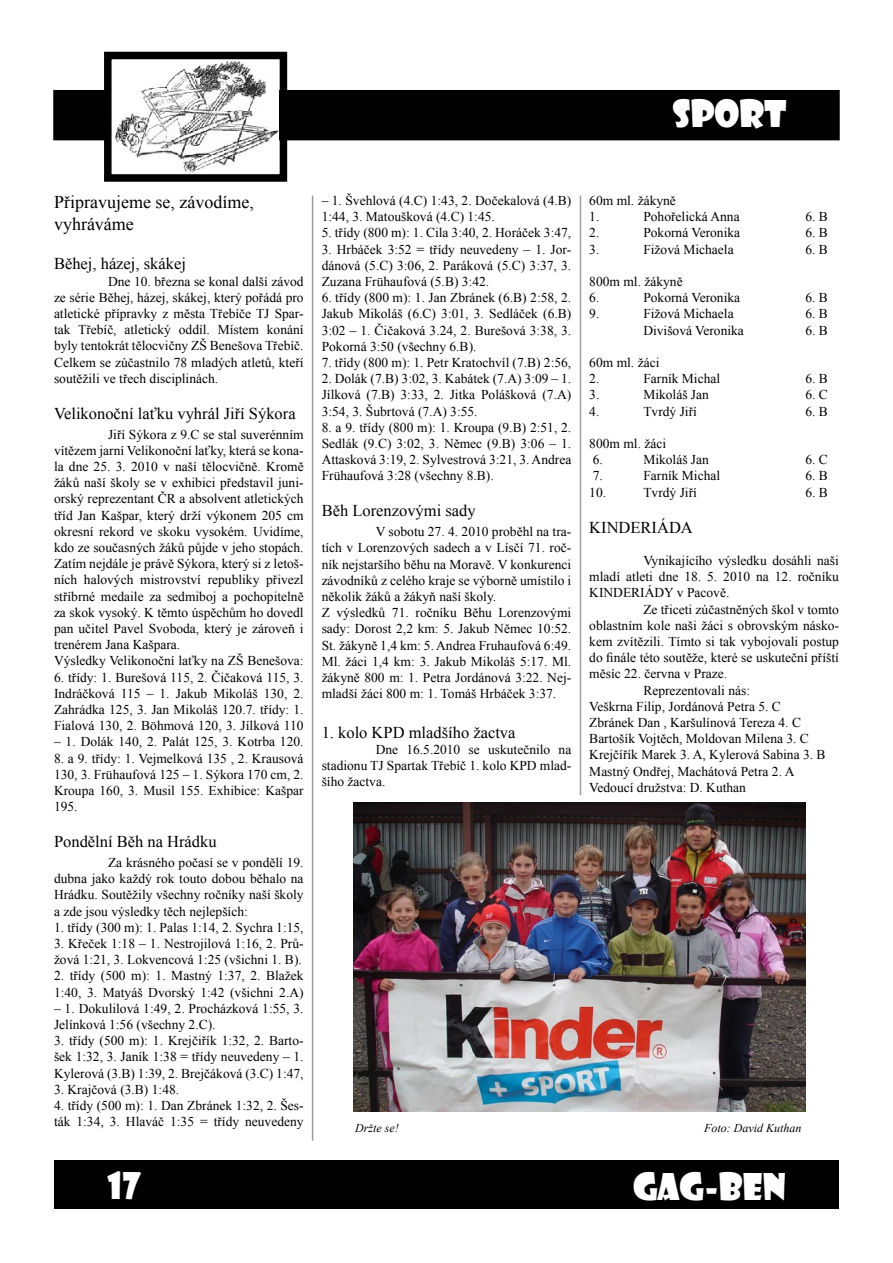
<style>
.page{position:relative;width:893px;height:1263px;background:#fff}
.page>*{position:absolute;margin:0;border:0;box-sizing:border-box;transform-origin:0 0}
.t1{font:36px "Showcard Gothic";color:#fff}
.t2{font:18px/21.6px "Times New Roman";color:#000}
.t3{font:16.5px "Times New Roman";color:#000}
.t4{font:13.5px/16.2px "Times New Roman";color:#000}
.t5{font:italic 12px "Times New Roman";color:#000}
</style>
<div class="page">
<div style="left:54px;top:91px;width:785px;height:49px;background:#000"></div>
<div style="left:53px;top:90px;width:787px;height:50px;border:2px solid #000"></div>
<div style="left:54px;top:1160px;width:785px;height:49px;background:#000"></div>
<img style="left:113px;top:61px;width:165px;height:112px">
<div style="left:104px;top:52px;width:183px;height:130px;border:8px solid #000"></div>
<hr style="left:580px;top:196px;width:1px;height:599px;background:#9c9d9f">
<hr style="left:312px;top:196px;width:1px;height:945px;background:#9c9d9f">
<img style="left:354px;top:802px;width:452px;height:309px">
<h1 class="t1" style="left:673px;top:90px;width:116px">SPORT</h1>
<h2 class="t2" style="left:54px;top:191px;width:201px">Připravujeme se, závodíme, vyhráváme</h2>
<p class="t3" style="left:54px;top:253px;width:133px">Běhej, házej, skákej</p>
<p class="t4" style="left:54px;top:273px;width:251px;text-align:justify;text-indent:54px">Dne 10. března se konal další závod ze série Běhej, házej, skákej, který pořádá pro atletické přípravky z města Třebíče TJ Spar&shy;tak Třebíč, atletický oddíl. Místem konání byly tentokrát tělocvičny ZŠ Benešova Třebíč.<br>Celkem se zúčastnilo 78 mladých atletů, kteří soutěžili ve třech disciplinách.</p>
<p class="t3" style="left:54px;top:402px;width:243px">Velikonoční laťku vyhrál Jiří Sýkora</p>
<p class="t4" style="left:54px;top:426px;width:251px;text-indent:54px">Jiří Sýkora z 9.C se stal suverénním vítězem jarní Velikonoční laťky, která se kona&shy;la dne 25. 3. 2010 v naší tělocvičně. Kromě žáků naší školy se v exhibici představil juni&shy;orský reprezentant ČR a absolvent atletických tříd Jan Kašpar, který drží výkonem 205 cm okresní rekord ve skoku vysokém. Uvidíme, kdo ze současných žáků půjde v jeho stopách.<br>Zatím nejdále je právě Sýkora, který si z letoš&shy;ních halových mistrovství republiky přivezl stříbrné medaile za sedmiboj a pochopitelně za skok vysoký. K těmto úspěchům ho dovedl pan učitel Pavel Svoboda, který je zároveň i trenérem Jana Kašpara.<br>Výsledky Velikonoční laťky na ZŠ Benešova:</p>
<p class="t4" style="left:54px;top:669px;width:251px;text-align:justify">6. třídy: 1. Burešová 115, 2. Čičaková 115, 3.<br>Indráčková 115 – 1. Jakub Mikoláš 130, 2.<br>Zahrádka 125, 3. Jan Mikoláš 120.7. třídy: 1.<br>Fialová 130, 2. Böhmová 120, 3. Jílková 110</p>
<p class="t4" style="left:54px;top:733px;width:251px">– 1. Dolák 140, 2. Palát 125, 3. Kotrba 120.</p>
<p class="t4" style="left:54px;top:750px;width:251px;text-align:justify">8. a 9. třídy: 1. Vejmelková 135 , 2. Krausová 130, 3. Frühaufová 125 – 1. Sýkora 170 cm, 2.<br>Kroupa 160, 3. Musil 155. Exhibice: Kašpar 195.</p>
<p class="t3" style="left:54px;top:830px;width:164px">Pondělní Běh na Hrádku</p>
<p class="t4" style="left:54px;top:854px;width:251px;text-align:justify;text-indent:54px">Za krásného počasí se v pondělí 19. dubna jako každý rok touto dobou běhalo na Hrádku. Soutěžily všechny ročníky naší školy a zde jsou výsledky těch nejlepších:</p>
<p class="t4" style="left:54px;top:919px;width:251px">1. třídy (300 m): 1. Palas 1:14, 2. Sychra 1:15,</p>
<p class="t4" style="left:54px;top:935px;width:251px">3. Křeček 1:18 – 1. Nestrojilová 1:16, 2. Prů&shy;žová 1:21, 3. Lokvencová 1:25 (všichni 1. B).</p>
<p class="t4" style="left:54px;top:967px;width:251px">2. třídy (500 m): 1. Mastný 1:37, 2. Blažek<br>1:40, 3. Matyáš Dvorský 1:42 (všichni 2.A)</p>
<p class="t4" style="left:54px;top:1000px;width:251px">– 1. Dokulilová 1:49, 2. Procházková 1:55, 3.<br>Jelínková 1:56 (všechny 2.C).</p>
<p class="t4" style="left:54px;top:1032px;width:251px;text-align:justify">3. třídy (500 m): 1. Krejčiřík 1:32, 2. Barto&shy;šek 1:32, 3. Janík 1:38 = třídy neuvedeny – 1.<br>Kylerová (3.B) 1:39, 2. Brejčáková (3.C) 1:47,</p>
<p class="t4" style="left:54px;top:1081px;width:127px">3. Krajčová (3.B) 1:48.</p>
<p class="t4" style="left:54px;top:1097px;width:251px">4. třídy (500 m): 1. Dan Zbránek 1:32, 2. Šes&shy;ták 1:34, 3. Hlaváč 1:35 = třídy neuvedeny</p>
<p class="t4" style="left:322px;top:192px;width:251px">– 1. Švehlová (4.C) 1:43, 2. Dočekalová (4.B)<br>1:44, 3. Matoušková (4.C) 1:45.</p>
<p class="t4" style="left:322px;top:225px;width:251px">5. třídy (800 m): 1. Cila 3:40, 2. Horáček 3:47,</p>
<p class="t4" style="left:322px;top:241px;width:251px;text-align:justify">3. Hrbáček 3:52 = třídy neuvedeny – 1. Jor&shy;dánová (5.C) 3:06, 2. Paráková (5.C) 3:37, 3.<br>Zuzana Frühaufová (5.B) 3:42.</p>
<p class="t4" style="left:322px;top:289px;width:251px;text-align:justify">6. třídy (800 m): 1. Jan Zbránek (6.B) 2:58, 2.<br>Jakub Mikoláš (6.C) 3:01, 3. Sedláček (6.B)<br>3:02 – 1. Čičaková 3.24, 2. Burešová 3:38, 3.<br>Pokorná 3:50 (všechny 6.B).</p>
<p class="t4" style="left:322px;top:354px;width:251px">7. třídy (800 m): 1. Petr Kratochvíl (7.B) 2:56,</p>
<p class="t4" style="left:322px;top:370px;width:251px;text-align:justify">2. Dolák (7.B) 3:02, 3. Kabátek (7.A) 3:09 – 1.<br>Jílková (7.B) 3:33, 2. Jitka Polášková (7.A)<br>3:54, 3. Šubrtová (7.A) 3:55.</p>
<p class="t4" style="left:322px;top:419px;width:251px;text-align:justify">8. a 9. třídy (800 m): 1. Kroupa (9.B) 2:51, 2.<br>Sedlák (9.C) 3:02, 3. Němec (9.B) 3:06 – 1.<br>Attasková 3:19, 2. Sylvestrová 3:21, 3. Andrea Frühaufová 3:28 (všechny 8.B).</p>
<p class="t3" style="left:322px;top:500px;width:155px">Běh Lorenzovými sady</p>
<p class="t4" style="left:322px;top:523px;width:251px;text-indent:54px">V sobotu 27. 4. 2010 proběhl na tra&shy;tích v Lorenzových sadech a v Lísčí 71. roč&shy;ník nejstaršího běhu na Moravě. V konkurenci závodníků z celého kraje se výborně umístilo i několik žáků a žákyň naší školy.<br>Z výsledků 71. ročníku Běhu Lorenzovými sady: Dorost 2,2 km: 5. Jakub Němec 10:52.<br>St. žákyně 1,4 km: 5. Andrea Fruhaufová 6:49.<br>Ml. žáci 1,4 km: 3. Jakub Mikoláš 5:17. Ml. žákyně 800 m: 1. Petra Jordánová 3:22. Nej&shy;mladší žáci 800 m: 1. Tomáš Hrbáček 3:37.</p>
<p class="t3" style="left:322px;top:721px;width:195px">1. kolo KPD mladšího žactva</p>
<p class="t4" style="left:322px;top:741px;width:251px;text-align:justify;text-indent:54px">Dne 16.5.2010 se uskutečnilo na stadionu TJ Spartak Třebíč 1. kolo KPD mlad&shy;šího žactva.</p>
<p class="t4" style="left:589px;top:192px;width:88px">60m ml. žákyně<br>1.</p>
<p class="t4" style="left:643px;top:208px;width:98px">Pohořelická Anna</p>
<p class="t4" style="left:805px;top:208px;width:24px">6. B</p>
<p class="t4" style="left:589px;top:225px;width:12px">2.</p>
<p class="t4" style="left:643px;top:225px;width:98px">Pokorná Veronika</p>
<p class="t4" style="left:805px;top:225px;width:24px">6. B</p>
<p class="t4" style="left:589px;top:241px;width:12px">3.</p>
<p class="t4" style="left:643px;top:241px;width:92px">Fižová Michaela</p>
<p class="t4" style="left:805px;top:241px;width:24px">6. B</p>
<p class="t4" style="left:589px;top:273px;width:95px">800m ml. žákyně<br>6.</p>
<p class="t4" style="left:643px;top:289px;width:98px">Pokorná Veronika</p>
<p class="t4" style="left:805px;top:289px;width:24px">6. B</p>
<p class="t4" style="left:589px;top:306px;width:12px">9.</p>
<p class="t4" style="left:643px;top:306px;width:92px">Fižová Michaela</p>
<p class="t4" style="left:805px;top:306px;width:24px">6. B</p>
<p class="t4" style="left:643px;top:322px;width:102px">Divišová Veronika</p>
<p class="t4" style="left:805px;top:322px;width:24px">6. B</p>
<p class="t4" style="left:589px;top:354px;width:72px">60m ml. žáci<br>2.</p>
<p class="t4" style="left:643px;top:370px;width:78px">Farník Michal</p>
<p class="t4" style="left:805px;top:370px;width:24px">6. B</p>
<p class="t4" style="left:589px;top:387px;width:12px">3.</p>
<p class="t4" style="left:643px;top:387px;width:67px">Mikoláš Jan</p>
<p class="t4" style="left:805px;top:387px;width:24px">6. C</p>
<p class="t4" style="left:589px;top:403px;width:12px">4.</p>
<p class="t4" style="left:643px;top:403px;width:55px">Tvrdý Jiří</p>
<p class="t4" style="left:805px;top:403px;width:24px">6. B</p>
<p class="t4" style="left:589px;top:435px;width:78px">800m ml. žáci<br>6.</p>
<p class="t4" style="left:643px;top:451px;width:67px">Mikoláš Jan</p>
<p class="t4" style="left:805px;top:451px;width:24px">6. C</p>
<p class="t4" style="left:593px;top:468px;width:12px">7.</p>
<p class="t4" style="left:643px;top:468px;width:78px">Farník Michal</p>
<p class="t4" style="left:805px;top:468px;width:24px">6. B</p>
<p class="t4" style="left:589px;top:484px;width:18px">10.</p>
<p class="t4" style="left:643px;top:484px;width:55px">Tvrdý Jiří</p>
<p class="t4" style="left:805px;top:484px;width:24px">6. B</p>
<p class="t3" style="left:589px;top:516px;width:105px">KINDERIÁDA</p>
<p class="t4" style="left:643px;top:552px;width:197px">Vynikajícího výsledku dosáhli naši</p>
<p class="t4" style="left:589px;top:568px;width:251px">mladí atleti dne 18. 5. 2010 na 12. ročníku</p>
<p class="t4" style="left:589px;top:585px;width:142px">KINDERIÁDY v Pacově.</p>
<p class="t4" style="left:643px;top:601px;width:197px">Ze třiceti zúčastněných škol v tomto</p>
<p class="t4" style="left:589px;top:617px;width:251px">oblastním kole naši žáci s obrovským násko-</p>
<p class="t4" style="left:589px;top:633px;width:251px">kem zvítězili. Tímto si tak vybojovali postup</p>
<p class="t4" style="left:589px;top:649px;width:251px">do finále této soutěže, které se uskuteční příští</p>
<p class="t4" style="left:589px;top:666px;width:139px">měsíc 22. června v Praze.</p>
<p class="t4" style="left:643px;top:682px;width:108px">Reprezentovali nás:</p>
<p class="t4" style="left:589px;top:698px;width:193px">Veškrna Filip, Jordánová Petra 5. C</p>
<p class="t4" style="left:589px;top:714px;width:213px">Zbránek Dan , Karšulínová Tereza 4. C</p>
<p class="t4" style="left:589px;top:730px;width:221px">Bartošík Vojtěch, Moldovan Milena 3. C</p>
<p class="t4" style="left:589px;top:747px;width:238px">Krejčířík Marek 3. A, Kylerová Sabina 3. B</p>
<p class="t4" style="left:589px;top:763px;width:207px">Mastný Ondřej, Machátová Petra 2. A</p>
<p class="t4" style="left:589px;top:779px;width:158px">Vedoucí družstva: D. Kuthan</p>
<p class="t5" style="left:355px;top:1120px;width:45px">Držte se!</p>
<p class="t5" style="left:704px;top:1120px;width:99px">Foto: David Kuthan</p>
<h1 class="t1" style="left:107px;top:1161px;width:36px">17</h1>
<h1 class="t1" style="left:633px;top:1163px;width:154px">GAG-BEN</h1>
</div>
